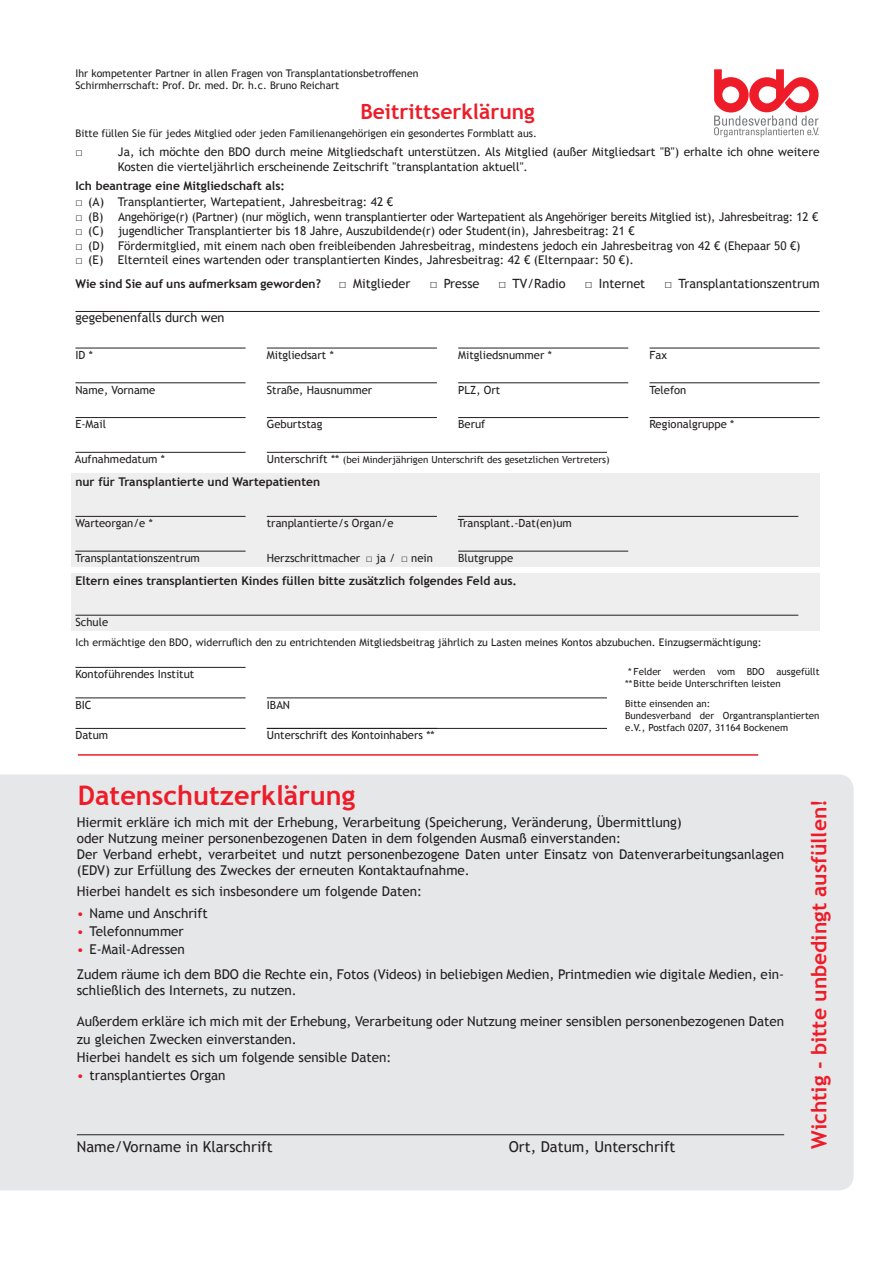
<style>
.page{position:relative;width:893px;height:1263px;background:#fff}
.page>*{position:absolute;margin:0;border:0;box-sizing:border-box;transform-origin:0 0}
.t1{font:700 27px "Trebuchet MS";color:#ee1c28}
.t2{font:700 21px "Trebuchet MS";color:#ee1c28}
.t3{font:15px "Trebuchet MS";color:#231f20}
.t4{font:13.5px/16.2px "Trebuchet MS";color:#231f20}
.t5{font:12.75px "Trebuchet MS";color:#231f20}
.t6{font:12px/15.3px "Trebuchet MS";color:#231f20}
.t7{font:700 12px "Trebuchet MS";color:#231f20}
.t8{font:11.25px "Trebuchet MS";color:#231f20}
.t9{font:10.5px/12.6px "Trebuchet MS";color:#231f20}
.t10{font:9.75px/11.7px "Trebuchet MS";color:#231f20}
.s1{font-size:11.25px}
.s2{color:#ee1c28}
</style>
<div class="page">
<div style="left:0;top:774px;width:854px;height:416px;background:#e6e7e9"></div>
<div style="left:71px;top:473px;width:749px;height:93px;background:#eeeeef"></div>
<div style="left:71px;top:573px;width:749px;height:57px;background:#eeeeef"></div>
<hr style="left:78px;top:754px;width:680px;height:2px;background:#ee1c28">
<hr style="left:75px;top:311px;width:745px;height:1px;background:#231f20">
<hr style="left:75px;top:348px;width:171px;height:1px;background:#231f20">
<hr style="left:267px;top:348px;width:170px;height:1px;background:#231f20">
<hr style="left:458px;top:348px;width:170px;height:1px;background:#231f20">
<hr style="left:649px;top:348px;width:171px;height:1px;background:#231f20">
<hr style="left:75px;top:383px;width:171px;height:1px;background:#231f20">
<hr style="left:267px;top:383px;width:170px;height:1px;background:#231f20">
<hr style="left:458px;top:383px;width:170px;height:1px;background:#231f20">
<hr style="left:649px;top:383px;width:171px;height:1px;background:#231f20">
<hr style="left:75px;top:417px;width:171px;height:1px;background:#231f20">
<hr style="left:267px;top:417px;width:170px;height:1px;background:#231f20">
<hr style="left:458px;top:417px;width:170px;height:1px;background:#231f20">
<hr style="left:649px;top:417px;width:171px;height:1px;background:#231f20">
<hr style="left:75px;top:452px;width:171px;height:1px;background:#231f20">
<hr style="left:267px;top:452px;width:340px;height:1px;background:#231f20">
<hr style="left:75px;top:516px;width:171px;height:1px;background:#231f20">
<hr style="left:267px;top:516px;width:170px;height:1px;background:#231f20">
<hr style="left:458px;top:516px;width:340px;height:1px;background:#231f20">
<hr style="left:75px;top:551px;width:171px;height:1px;background:#231f20">
<hr style="left:458px;top:551px;width:170px;height:1px;background:#231f20">
<hr style="left:75px;top:615px;width:723px;height:1px;background:#231f20">
<hr style="left:75px;top:667px;width:171px;height:1px;background:#231f20">
<hr style="left:75px;top:698px;width:171px;height:1px;background:#231f20">
<hr style="left:267px;top:698px;width:340px;height:1px;background:#231f20">
<hr style="left:75px;top:728px;width:171px;height:1px;background:#231f20">
<hr style="left:267px;top:728px;width:340px;height:1px;background:#231f20">
<svg style="left:714px;top:69px;width:105px;height:68px"></svg>
<hr style="left:77px;top:1134px;width:707px;height:1px;background:#231f20">
<p class="t9" style="left:75px;top:67px;width:345px">Ihr kompetenter Partner in allen Fragen von Transplantationsbetroffenen<br>Schirmherrschaft: Prof. Dr. med. Dr. h.c. Bruno Reichart</p>
<h2 class="t2" style="left:360px;top:98px;width:176px">Beitrittserklärung</h2>
<p class="t9" style="left:75px;top:127px;width:463px">Bitte füllen Sie für jedes Mitglied oder jeden Familienangehörigen ein gesondertes Formblatt aus.</p>
<p class="t6" style="left:75px;top:144px;width:9px">□</p>
<p class="t6" style="left:118px;top:144px;width:703px">Ja, ich möchte den BDO durch meine Mitgliedschaft unterstützen. Als Mitglied (außer Mitgliedsart "B") erhalte ich ohne weitere<br>Kosten die vierteljährlich erscheinende Zeitschrift "transplantation aktuell".</p>
<p class="t7" style="left:75px;top:178px;width:211px">Ich beantrage eine Mitgliedschaft als:</p>
<p class="t6" style="left:75px;top:194px;width:319px">□ (A) Transplantierter, Wartepatient, Jahresbeitrag: 42 €</p>
<p class="t6" style="left:75px;top:209px;width:744px">□ (B) Angehörige(r) (Partner) (nur möglich, wenn transplantierter oder Wartepatient als Angehöriger bereits Mitglied ist), Jahresbeitrag: 12 €</p>
<p class="t6" style="left:75px;top:223px;width:561px">□ (C) jugendlicher Transplantierter bis 18 Jahre, Auszubildende(r) oder Student(in), Jahresbeitrag: 21 €</p>
<p class="t6" style="left:75px;top:238px;width:727px">□ (D) Fördermitglied, mit einem nach oben freibleibenden Jahresbeitrag, mindestens jedoch ein Jahresbeitrag von 42 € (Ehepaar 50 €)</p>
<p class="t6" style="left:75px;top:252px;width:560px">□ (E) Elternteil eines wartenden oder transplantierten Kindes, Jahresbeitrag: 42 € (Elternpaar: 50 €).</p>
<p class="t7" style="left:75px;top:276px;width:247px">Wie sind Sie auf uns aufmerksam geworden?</p>
<p class="t5" style="left:339px;top:275px;width:73px">□ Mitglieder</p>
<p class="t5" style="left:430px;top:275px;width:51px">□ Presse</p>
<p class="t5" style="left:499px;top:275px;width:69px">□ TV/Radio</p>
<p class="t5" style="left:585px;top:275px;width:62px">□ Internet</p>
<p class="t5" style="left:664px;top:275px;width:157px">□ Transplantationszentrum</p>
<p class="t5" style="left:75px;top:310px;width:151px">gegebenenfalls durch wen</p>
<p class="t8" style="left:75px;top:348px;width:19px">ID *</p>
<p class="t8" style="left:267px;top:348px;width:69px">Mitgliedsart *</p>
<p class="t8" style="left:458px;top:348px;width:95px">Mitgliedsnummer *</p>
<p class="t8" style="left:649px;top:348px;width:19px">Fax</p>
<p class="t8" style="left:75px;top:383px;width:81px">Name, Vorname</p>
<p class="t8" style="left:267px;top:383px;width:107px">Straße, Hausnummer</p>
<p class="t8" style="left:458px;top:383px;width:44px">PLZ, Ort</p>
<p class="t8" style="left:649px;top:383px;width:39px">Telefon</p>
<p class="t8" style="left:75px;top:417px;width:32px">E-Mail</p>
<p class="t8" style="left:267px;top:417px;width:57px">Geburtstag</p>
<p class="t8" style="left:458px;top:417px;width:29px">Beruf</p>
<p class="t8" style="left:649px;top:417px;width:86px">Regionalgruppe *</p>
<p class="t8" style="left:75px;top:452px;width:92px">Aufnahmedatum *</p>
<p class="t10" style="left:267px;top:454px;width:344px"><span class="s1">Unterschrift **</span> (bei Minderjährigen Unterschrift des gesetzlichen Vertreters)</p>
<p class="t7" style="left:75px;top:474px;width:246px">nur für Transplantierte und Wartepatienten</p>
<p class="t8" style="left:75px;top:516px;width:79px">Warteorgan/e *</p>
<p class="t8" style="left:267px;top:516px;width:128px">tranplantierte/s Organ/e</p>
<p class="t8" style="left:458px;top:516px;width:115px">Transplant.-Dat(en)um</p>
<p class="t8" style="left:75px;top:551px;width:126px">Transplantationszentrum</p>
<p class="t8" style="left:267px;top:551px;width:168px">Herzschrittmacher □ ja / □ nein</p>
<p class="t8" style="left:458px;top:551px;width:57px">Blutgruppe</p>
<p class="t7" style="left:75px;top:573px;width:443px">Eltern eines transplantierten Kindes füllen bitte zusätzlich folgendes Feld aus.</p>
<p class="t8" style="left:75px;top:615px;width:34px">Schule</p>
<p class="t9" style="left:75px;top:635px;width:687px">Ich ermächtige den BDO, widerruflich den zu entrichtenden Mitgliedsbeitrag jährlich zu Lasten meines Kontos abzubuchen. Einzugsermächtigung:</p>
<p class="t8" style="left:75px;top:667px;width:120px">Kontoführendes Institut</p>
<p class="t8" style="left:75px;top:698px;width:18px">BIC</p>
<p class="t8" style="left:267px;top:698px;width:25px">IBAN</p>
<p class="t8" style="left:75px;top:728px;width:34px">Datum</p>
<p class="t8" style="left:267px;top:728px;width:169px">Unterschrift des Kontoinhabers **</p>
<p class="t10" style="left:625px;top:666px;width:196px;text-indent:3px">* Felder werden vom BDO ausgefüllt **Bitte beide Unterschriften leisten</p>
<p class="t10" style="left:625px;top:698px;width:196px">Bitte einsenden an:<br>Bundesverband der Organtransplantierten e.V., Postfach 0207, 31164 Bockenem</p>
<h1 class="t1" style="left:78px;top:779px;width:279px">Datenschutzerklärung</h1>
<p class="t4" style="left:77px;top:814px;width:709px">Hiermit erkläre ich mich mit der Erhebung, Verarbeitung (Speicherung, Veränderung, Übermittlung)<br>oder Nutzung meiner personenbezogenen Daten in dem folgenden Ausmaß einverstanden:<br>Der Verband erhebt, verarbeitet und nutzt personenbezogene Daten unter Einsatz von Datenverarbeitungsanlagen (EDV) zur Erfüllung des Zweckes der erneuten Kontaktaufnahme.</p>
<p class="t4" style="left:77px;top:883px;width:347px">Hierbei handelt es sich insbesondere um folgende Daten:</p>
<p class="t4" style="left:77px;top:905px;width:132px"><span class="s2">•</span> Name und Anschrift</p>
<p class="t4" style="left:77px;top:923px;width:108px"><span class="s2">•</span> Telefonnummer</p>
<p class="t4" style="left:77px;top:937px;width:709px;line-height:24.8px"><span class="s2">•</span> E-Mail-Adressen<br>Zudem räume ich dem BDO die Rechte ein, Fotos (Videos) in beliebigen Medien, Printmedien wie digitale Medien, ein-</p>
<p class="t4" style="left:77px;top:982px;width:222px">schließlich des Internets, zu nutzen.</p>
<p class="t4" style="left:77px;top:1012px;width:709px;line-height:18px">Außerdem erkläre ich mich mit der Erhebung, Verarbeitung oder Nutzung meiner sensiblen personenbezogenen Daten zu gleichen Zwecken einverstanden.<br>Hierbei handelt es sich um folgende sensible Daten:</p>
<p class="t4" style="left:77px;top:1067px;width:150px"><span class="s2">•</span> transplantiertes Organ</p>
<p class="t3" style="left:77px;top:1137px;width:197px">Name/Vorname in Klarschrift</p>
<p class="t3" style="left:509px;top:1137px;width:168px">Ort, Datum, Unterschrift</p>
<h2 class="t2" style="left:806px;top:1149px;width:351px;rotate:-90deg">Wichtig - bitte unbedingt ausfüllen!</h2>
</div>
